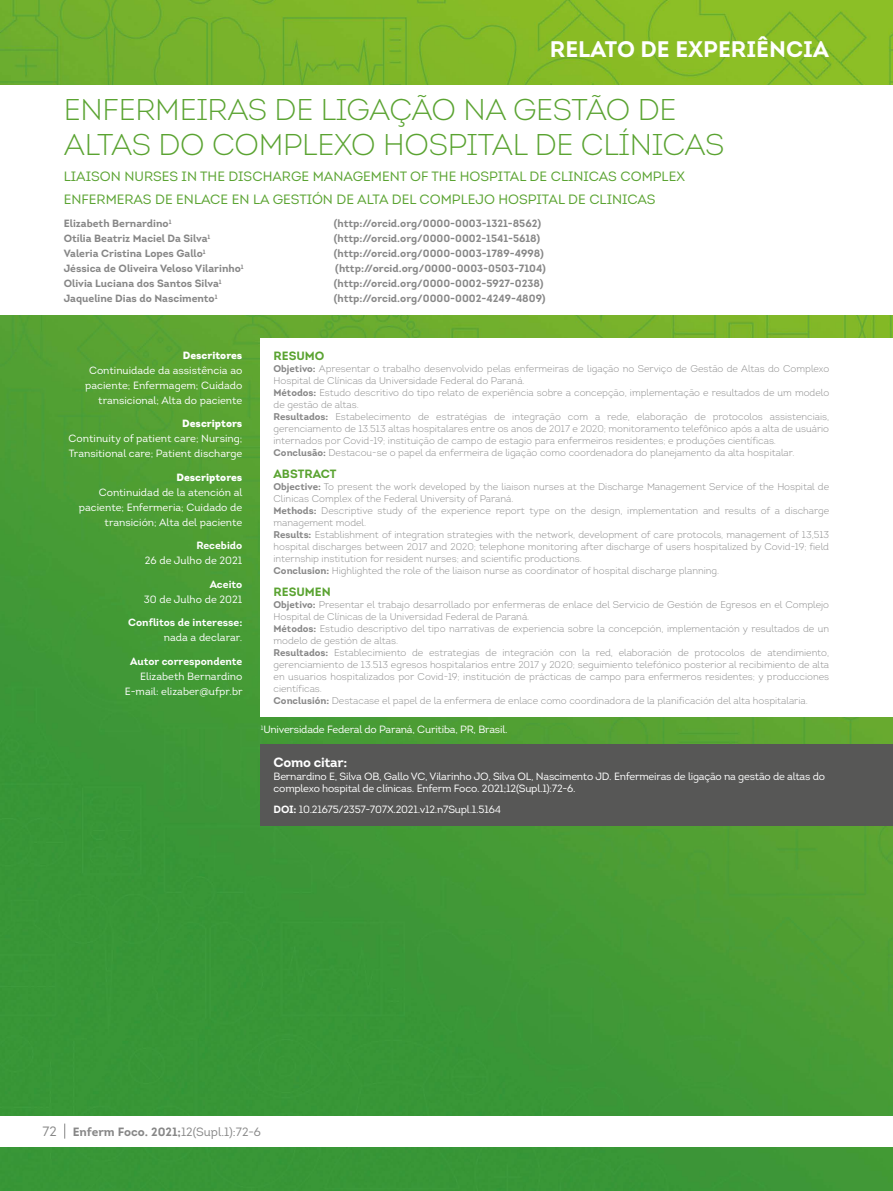
<style>
.page{position:relative;width:893px;height:1191px;background:#fff}
.page>*{position:absolute;margin:0;border:0;box-sizing:border-box;transform-origin:0 0}
.t1{font:30px/34.5px "Intro Light Caps";letter-spacing:-.01em;color:#5aa331}
.t2{font:700 22.5px "Intro";color:#fff}
.t3{font:13.5px/22.2px "Intro";color:#5aa331}
.t4{font:700 13.5px "Intro";letter-spacing:-.02em;color:#fff}
.t5{font:700 12px "Intro";color:#878787}
.t6{font:700 12px "Intro";color:#5aa331}
.t7{font:10.5px/15px "Intro";letter-spacing:-.005em;color:#fff;text-align:right}
.t8{font:700 10.5px "Intro";color:#878787}
.t9{font:700 10.5px "Intro";color:#fff}
.t10{font:900 10.5px "Intro";color:#fff}
.t11{font:300 9.75px/12px "Intro";color:#878787}
.s1{font-weight:700}
.s2{font-weight:400;font-size:13.5px}
.s3{font-weight:400}
</style>
<div class="page">
<img style="left:0;top:0;width:893px;height:1191px">
<div style="left:0;top:1117px;width:893px;height:30px;background:#fff"></div>
<div style="left:261px;top:338px;width:632px;height:379px;background:#fff"></div>
<div style="left:0;top:85px;width:893px;height:230px;background:#fff"></div>
<div style="left:261px;top:744px;width:632px;height:82px;background:#575756"></div>
<svg style="left:64px;top:1123px;width:1px;height:15px"></svg>
<h2 class="t2" style="left:550px;top:34px;width:280px">RELATO DE EXPERIÊNCIA</h2>
<h1 class="t1" style="left:64px;top:92px;width:662px">ENFERMEIRAS DE LIGAÇÃO NA GESTÃO DE<br>ALTAS DO COMPLEXO HOSPITAL DE CLÍNICAS</h1>
<h3 class="t3" style="left:64px;top:166px;width:623px">LIAISON NURSES IN THE DISCHARGE MANAGEMENT OF THE HOSPITAL DE CLINICAS COMPLEX<br>ENFERMERAS DE ENLACE EN LA GESTIÓN DE ALTA DEL COMPLEJO HOSPITAL DE CLINICAS</h3>
<p class="t8" style="left:64px;top:217px;width:109px">Elizabeth Bernardino<sup>1</sup></p>
<p class="t8" style="left:334px;top:217px;width:209px">(http://orcid.org/0000-0003-1321-8562)</p>
<p class="t8" style="left:64px;top:232px;width:148px">Otília Beatriz Maciel Da Silva<sup>1</sup></p>
<p class="t8" style="left:334px;top:232px;width:208px">(http://orcid.org/0000-0002-1541-5618)</p>
<p class="t8" style="left:64px;top:247px;width:143px">Valeria Cristina Lopes Gallo<sup>1</sup></p>
<p class="t8" style="left:334px;top:247px;width:211px">(http://orcid.org/0000-0003-1789-4998)</p>
<p class="t8" style="left:64px;top:262px;width:181px">Jéssica de Oliveira Veloso Vilarinho<sup>1</sup></p>
<p class="t8" style="left:335px;top:262px;width:212px">(http://orcid.org/0000-0003-0503-7104)</p>
<p class="t8" style="left:64px;top:277px;width:159px">Olivia Luciana dos Santos Silva<sup>1</sup></p>
<p class="t8" style="left:334px;top:277px;width:211px">(http://orcid.org/0000-0002-5927-0238)</p>
<p class="t8" style="left:64px;top:292px;width:155px">Jaqueline Dias do Nascimento<sup>1</sup></p>
<p class="t8" style="left:334px;top:292px;width:213px">(http://orcid.org/0000-0002-4249-4809)</p>
<p class="t10" style="left:183px;top:348px;width:61px">Descritores</p>
<p class="t7" style="left:85px;top:363px;width:159px">Continuidade da assistência ao paciente; Enfermagem; Cuidado transicional; Alta do paciente</p>
<p class="t10" style="left:182px;top:417px;width:62px">Descriptors</p>
<p class="t7" style="left:69px;top:431px;width:175px;text-align:left">Continuity of patient care; Nursing;<br>Transitional care; Patient discharge</p>
<p class="t10" style="left:177px;top:470px;width:67px">Descriptores</p>
<p class="t7" style="left:79px;top:485px;width:165px">Continuidad de la atención al paciente; Enfermeria; Cuidado de transición; Alta del paciente</p>
<p class="t9" style="left:196px;top:539px;width:47px">Recebido</p>
<p class="t7" style="left:145px;top:553px;width:99px">26 de Julho de 2021</p>
<p class="t9" style="left:210px;top:577px;width:34px">Aceito</p>
<p class="t7" style="left:144px;top:592px;width:100px">30 de Julho de 2021</p>
<p class="t9" style="left:128px;top:616px;width:116px">Conflitos de interesse:</p>
<p class="t7" style="left:164px;top:630px;width:80px">nada a declarar.</p>
<p class="t9" style="left:130px;top:654px;width:114px">Autor correspondente</p>
<p class="t7" style="left:125px;top:669px;width:119px">Elizabeth Bernardino<br>E-mail: elizaber@ufpr.br</p>
<p class="t6" style="left:274px;top:348px;width:52px">RESUMO</p>
<p class="t11" style="left:274px;top:362px;width:557px"><span class="s1">Objetivo:</span> Apresentar o trabalho desenvolvido pelas enfermeiras de ligação no Serviço de Gestão de Altas do Complexo Hospital de Clínicas da Universidade Federal do Paraná.<br><span class="s1">Métodos:</span> Estudo descritivo do tipo relato de experiência sobre a concepção, implementação e resultados de um modelo de gestão de altas.<br><span class="s1">Resultados:</span> Estabelecimento de estratégias de integração com a rede, elaboração de protocolos assistenciais, gerenciamento de 13.513 altas hospitalares entre os anos de 2017 e 2020; monitoramento telefônico após a alta de usuário internados por Covid-19; instituição de campo de estagio para enfermeiros residentes; e produções científicas.<br><span class="s1">Conclusão:</span> Destacou-se o papel da enfermeira de ligação como coordenadora do planejamento da alta hospitalar.</p>
<p class="t6" style="left:274px;top:466px;width:65px">ABSTRACT</p>
<p class="t11" style="left:274px;top:480px;width:557px"><span class="s1">Objective:</span> To present the work developed by the liaison nurses at the Discharge Management Service of the Hospital de Clinicas Complex of the Federal University of Paraná.<br><span class="s1">Methods:</span> Descriptive study of the experience report type on the design, implementation and results of a discharge management model.<br><span class="s1">Results:</span> Establishment of integration strategies with the network, development of care protocols, management of 13,513 hospital discharges between 2017 and 2020; telephone monitoring after discharge of users hospitalized by Covid-19; field internship institution for resident nurses; and scientific productions.<br><span class="s1">Conclusion:</span> Highlighted the role of the liaison nurse as coordinator of hospital discharge planning.</p>
<p class="t6" style="left:274px;top:584px;width:59px">RESUMEN</p>
<p class="t11" style="left:274px;top:598px;width:557px"><span class="s1">Objetivo:</span> Presentar el trabajo desarrollado por enfermeras de enlace del Servicio de Gestión de Egresos en el Complejo Hospital de Clínicas de la Universidad Federal de Paraná.<br><span class="s1">Métodos:</span> Estudio descriptivo del tipo narrativas de experiencia sobre la concepción, implementación y resultados de un modelo de gestión de altas.<br><span class="s1">Resultados:</span> Establecimiento de estrategias de integración con la red, elaboración de protocolos de atendimiento, gerenciamiento de 13.513 egresos hospitalarios entre 2017 y 2020; seguimiento telefónico posterior al recibimiento de alta en usuarios hospitalizados por Covid-19; institución de prácticas de campo para enfermeros residentes; y producciones científicas.<br><span class="s1">Conclusión:</span> Destacase el papel de la enfermera de enlace como coordinadora de la planificación del alta hospitalaria.</p>
<p class="t7" style="left:261px;top:722px;width:248px"><sup>1</sup>Universidade Federal do Paraná, Curitiba, PR, Brasil.</p>
<h3 class="t4" style="left:274px;top:753px;width:75px">Como citar:</h3>
<p class="t7" style="left:274px;top:769px;width:553px;line-height:12.6px;text-align:left">Bernardino E, Silva OB, Gallo VC, Vilarinho JO, Silva OL, Nascimento JD. Enfermeiras de ligação na gestão de altas do complexo hospital de clínicas. Enferm Foco. 2021;12(Supl.1):72-6.</p>
<p class="t7" style="left:274px;top:802px;width:229px"><span class="s1">DOI:</span> 10.21675/2357-707X.2021.v12.n7Supl.1.5164</p>
<p class="t5" style="left:42px;top:1123px;width:220px"><span class="s2">72</span> Enferm Foco. 2021;<span class="s3">12(Supl.1):72-6</span></p>
</div>
